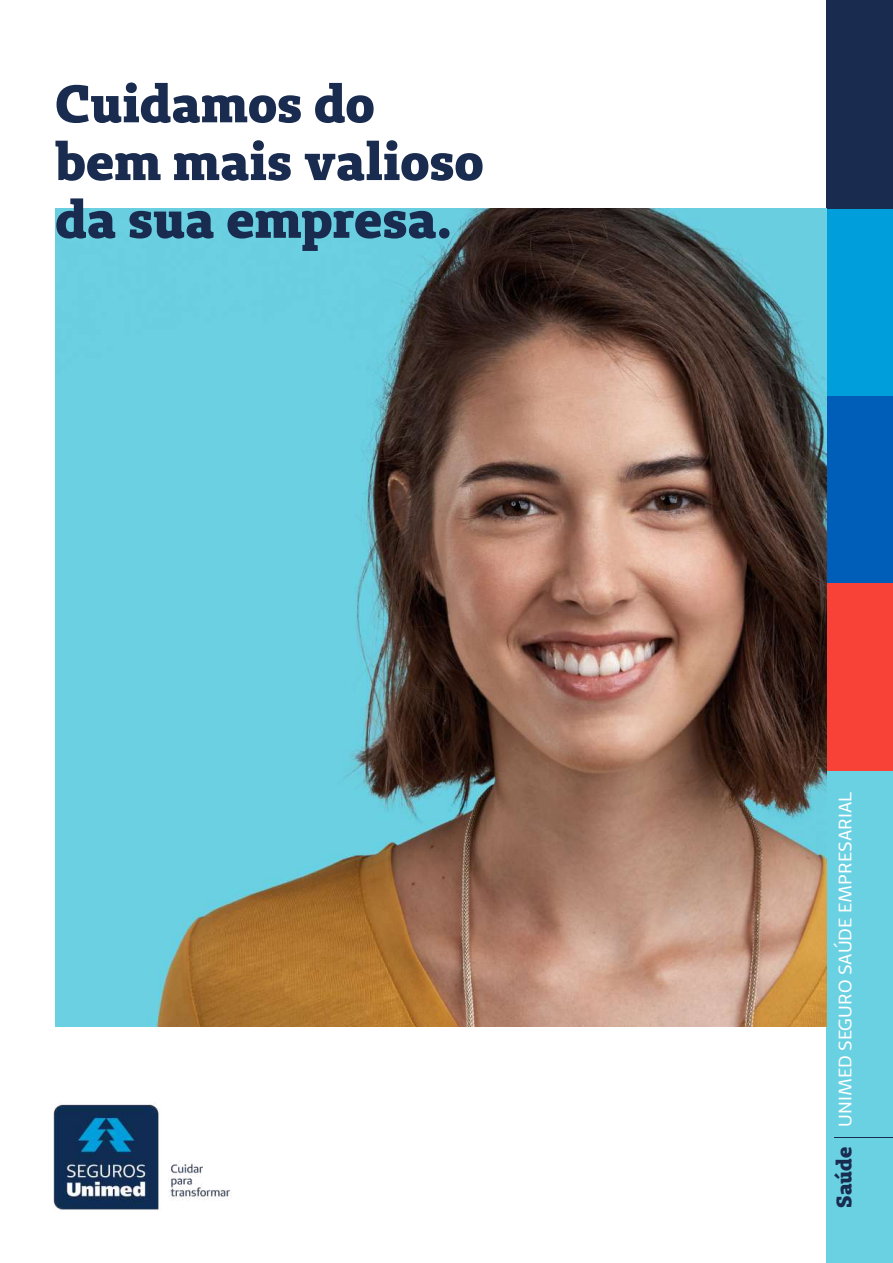
<style>
.page{position:relative;width:893px;height:1263px;background:#fff}
.page>*{position:absolute;margin:0;border:0;box-sizing:border-box;transform-origin:0 0}
.t1{font:800 52.5px/57.8px "Unimed Slab";color:#192c50}
.t2{font:800 21px "Unimed Slab";color:#192c50}
.t3{font:18px "Unimed Sans";letter-spacing:.005em;color:#fff}
</style>
<div class="page">
<div style="left:826px;top:750px;width:67px;height:513px;background:#6ad1e3"></div>
<div style="left:826px;top:209px;width:67px;height:187px;background:#009edb"></div>
<div style="left:826px;top:0;width:67px;height:209px;background:#192c50"></div>
<div style="left:826px;top:396px;width:67px;height:188px;background:#005eb8"></div>
<div style="left:826px;top:584px;width:67px;height:187px;background:#f94237"></div>
<hr style="left:834px;top:1138px;width:59px;height:1px;background:#192c50">
<img style="left:53px;top:1104px;width:178px;height:107px">
<img style="left:55px;top:209px;width:771px;height:818px">
<p class="t1" style="left:55px;top:74px;width:430px">Cuidamos do bem mais valioso da sua empresa.</p>
<p class="t3" style="left:833px;top:1127px;width:337px;rotate:-90deg">UNIMED SEGURO SAÚDE EMPRESARIAL</p>
<p class="t2" style="left:830px;top:1208px;width:62px;rotate:-90deg">Saúde</p>
</div>
